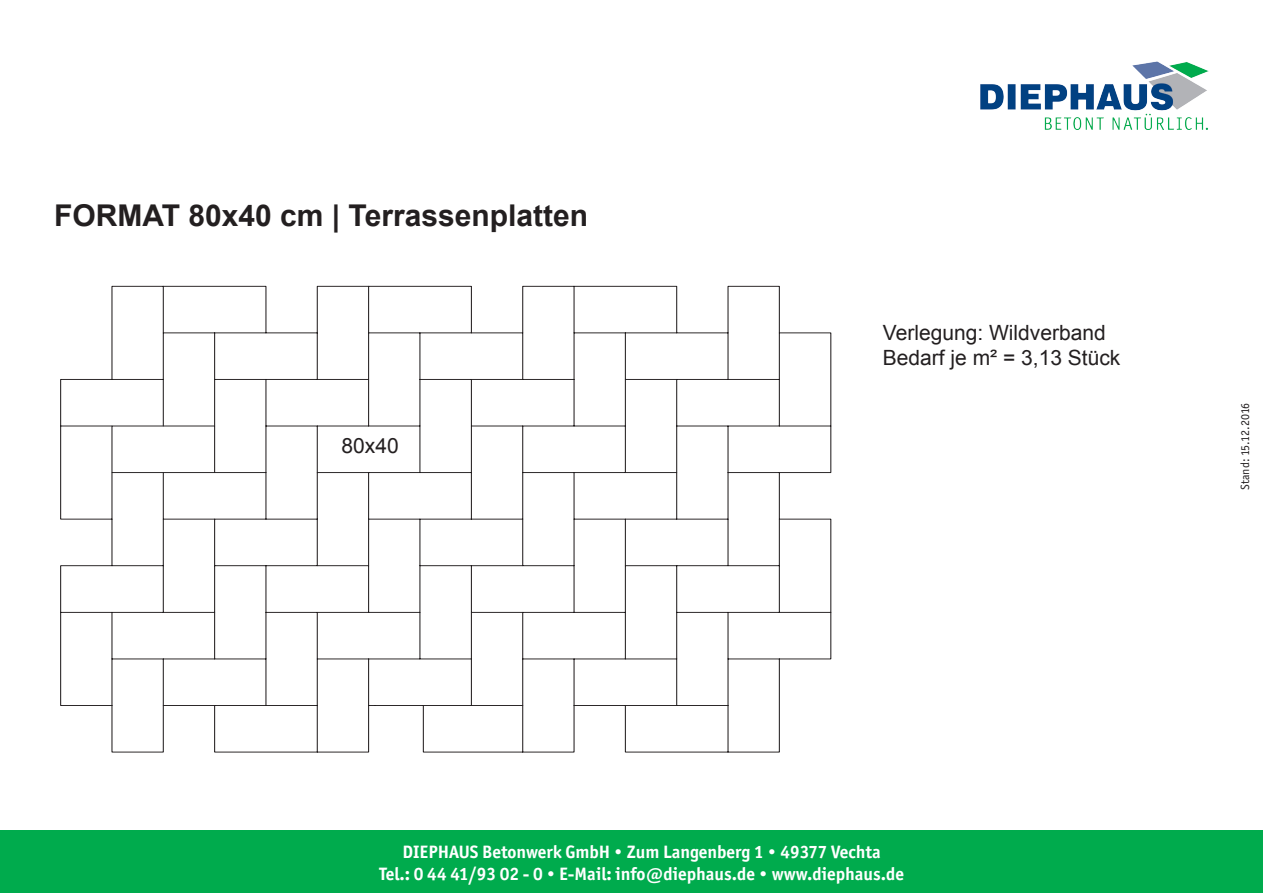
<style>
.page{position:relative;width:1263px;height:893px;background:#fff}
.page>*{position:absolute;margin:0;border:0;box-sizing:border-box;transform-origin:0 0}
.t1{font:700 30px "Arial";color:#231f20}
.t2{font:21px "Arial";color:#231f20}
.t3{font:700 18px "Officina Sans ITC Std";color:#fff}
.t4{font:12px "Officina Sans ITC Std";letter-spacing:-.015em;color:#231f20}
</style>
<div class="page">
<svg style="left:60px;top:285px;width:772px;height:468px"></svg>
<div style="left:0;top:831px;width:1263px;height:62px;background:#00ab4d"></div>
<img style="left:980px;top:62px;width:229px;height:68px">
<p class="t1" style="left:54px;top:195px;width:536px">FORMAT 80x40 cm | Terrassenplatten</p>
<p class="t2" style="left:342px;top:432px;width:59px">80x40</p>
<p class="t2" style="left:883px;top:319px;width:224px">Verlegung: Wildverband</p>
<p class="t2" style="left:883px;top:344px;width:239px">Bedarf je m² = 3,13 Stück</p>
<p class="t4" style="left:1238px;top:490px;width:89px;rotate:-90deg">Stand: 15.12.2016</p>
<p class="t3" style="left:403px;top:841px;width:480px">DIEPHAUS Betonwerk GmbH • Zum Langenberg 1 • 49377 Vechta</p>
<p class="t3" style="left:379px;top:863px;width:526px">Tel.: 0 44 41/93 02 - 0 • E-Mail: info@diephaus.de • www.diephaus.de</p>
</div>
